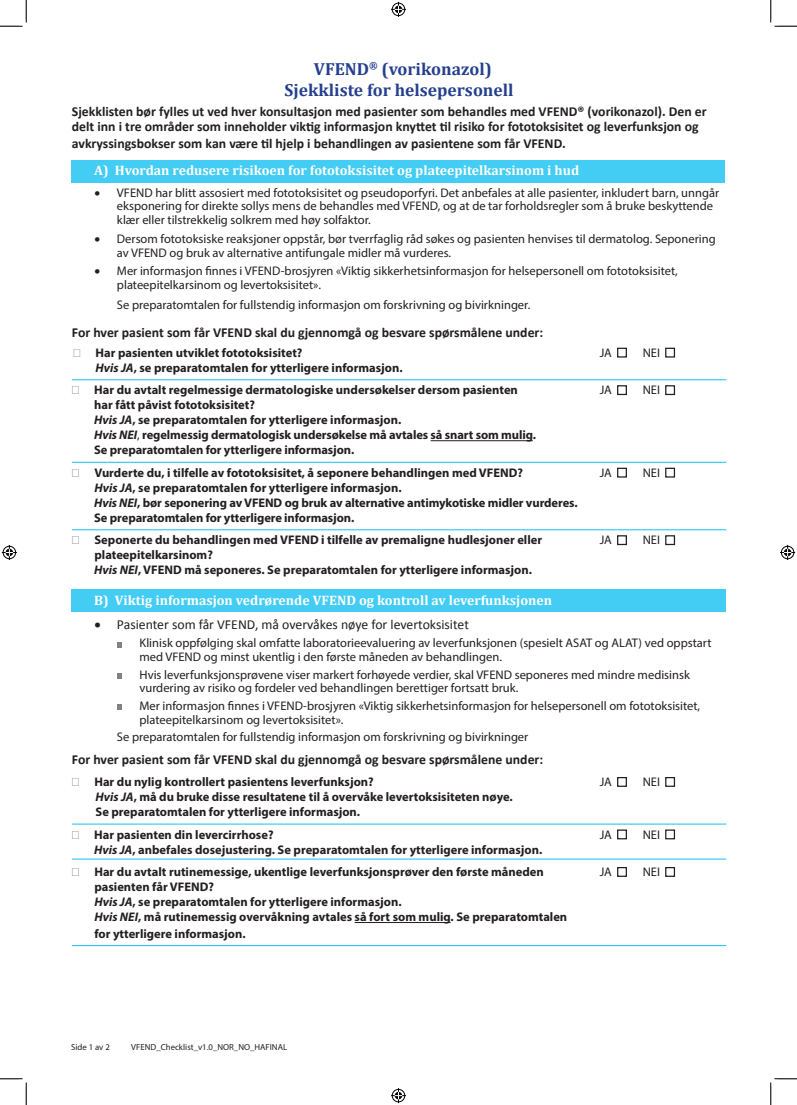
<style>
.page{position:relative;width:797px;height:1105px;background:#fff}
.page>*{position:absolute;margin:0;border:0;box-sizing:border-box;transform-origin:0 0}
.t1{font:700 17.5px/21px "Cambria";color:#253f8e;text-align:center}
.t2{font:700 13.75px/16px "Calibri";color:#231f20}
.t3{font:700 13.75px "Cambria";color:#fff}
.t4{font:13.75px "Calibri";color:#231f20}
.t5{font:700 12.5px/15px "Myriad Pro";color:#231f20}
.t6{font:12.5px/13.8px "Myriad Pro";color:#231f20}
.t7{font:8.75px "Myriad Pro";color:#231f20}
.s1{font-style:italic}
.s2{font-weight:400}
</style>
<div class="page">
<div style="left:71px;top:589px;width:654px;height:23px;background:#43ccf4"></div>
<div style="left:72px;top:160px;width:653px;height:23px;background:#43ccf4"></div>
<hr style="left:72px;top:379px;width:654px;height:1px;background:#15c0f2">
<hr style="left:430px;top:440px;width:103px;height:1px;background:#231f20">
<hr style="left:72px;top:462px;width:654px;height:1px;background:#15c0f2">
<hr style="left:72px;top:529px;width:654px;height:1px;background:#15c0f2">
<hr style="left:72px;top:824px;width:654px;height:1px;background:#15c0f2">
<hr style="left:72px;top:859px;width:654px;height:1px;background:#15c0f2">
<hr style="left:354px;top:922px;width:96px;height:1px;background:#231f20">
<hr style="left:72px;top:945px;width:654px;height:1px;background:#15c0f2">
<div style="left:617px;top:348px;width:10px;height:10px;border:1px solid #231f20"></div>
<div style="left:665px;top:348px;width:10px;height:10px;border:1px solid #231f20"></div>
<div style="left:617px;top:385px;width:10px;height:10px;border:1px solid #231f20"></div>
<div style="left:665px;top:385px;width:10px;height:10px;border:1px solid #231f20"></div>
<div style="left:617px;top:468px;width:10px;height:10px;border:1px solid #231f20"></div>
<div style="left:665px;top:468px;width:10px;height:10px;border:1px solid #231f20"></div>
<div style="left:617px;top:535px;width:10px;height:10px;border:1px solid #231f20"></div>
<div style="left:665px;top:535px;width:10px;height:10px;border:1px solid #231f20"></div>
<svg style="left:117px;top:642px;width:5px;height:5px"></svg>
<svg style="left:117px;top:673px;width:5px;height:6px"></svg>
<svg style="left:117px;top:705px;width:5px;height:5px"></svg>
<div style="left:617px;top:777px;width:10px;height:10px;border:1px solid #231f20"></div>
<div style="left:665px;top:777px;width:10px;height:10px;border:1px solid #231f20"></div>
<div style="left:617px;top:829px;width:10px;height:10px;border:1px solid #231f20"></div>
<div style="left:665px;top:829px;width:10px;height:10px;border:1px solid #231f20"></div>
<div style="left:617px;top:867px;width:10px;height:10px;border:1px solid #231f20"></div>
<div style="left:665px;top:867px;width:10px;height:10px;border:1px solid #231f20"></div>
<svg style="left:0;top:0;width:27px;height:27px"></svg>
<svg style="left:0;top:1078px;width:27px;height:27px"></svg>
<svg style="left:770px;top:0;width:27px;height:27px"></svg>
<svg style="left:770px;top:1078px;width:27px;height:27px"></svg>
<svg style="left:391px;top:2px;width:15px;height:15px"></svg>
<svg style="left:391px;top:1088px;width:15px;height:15px"></svg>
<svg style="left:2px;top:545px;width:15px;height:15px"></svg>
<svg style="left:780px;top:545px;width:15px;height:15px"></svg>
<h1 class="t1" style="left:284px;top:58px;width:230px">VFEND<sup>®</sup> (vorikonazol)<br>Sjekkliste for helsepersonell</h1>
<p class="t2" style="left:72px;top:103px;width:636px">Sjekklisten bør fylles ut ved hver konsultasjon med pasienter som behandles med VFEND® (vorikonazol). Den er delt inn i tre områder som inneholder viktig informasjon knyttet til risiko for fototoksisitet og leverfunksjon og avkryssingsbokser som kan være til hjelp i behandlingen av pasientene som får VFEND.</p>
<p class="t3" style="left:94px;top:161px;width:486px">A) Hvordan redusere risikoen for fototoksisitet og plateepitelkarsinom i hud</p>
<p class="t6" style="left:117px;top:185px;width:603px;text-indent:-22px">• VFEND har blitt assosiert med fototoksisitet og pseudoporfyri. Det anbefales at alle pasienter, inkludert barn, unngår eksponering for direkte sollys mens de behandles med VFEND, og at de tar forholdsregler som å bruke beskyttende klær eller tilstrekkelig solkrem med høy solfaktor.</p>
<p class="t6" style="left:117px;top:232px;width:600px;text-indent:-22px">• Dersom fototoksiske reaksjoner oppstår, bør tverrfaglig råd søkes og pasienten henvises til dermatolog. Seponering av VFEND og bruk av alternative antifungale midler må vurderes.</p>
<p class="t6" style="left:117px;top:264px;width:562px;text-indent:-22px">• Mer informasjon finnes i VFEND-brosjyren «Viktig sikkerhetsinformasjon for helsepersonell om fototoksisitet, plateepitelkarsinom og levertoksisitet».</p>
<p class="t6" style="left:117px;top:298px;width:415px">Se preparatomtalen for fullstendig informasjon om forskrivning og bivirkninger.</p>
<p class="t2" style="left:72px;top:324px;width:473px">For hver pasient som får VFEND skal du gjennomgå og besvare spørsmålene under:</p>
<p class="t5" style="left:96px;top:345px;width:208px">Har pasienten utviklet fototoksisitet?</p>
<p class="t6" style="left:599px;top:346px;width:14px">JA</p>
<p class="t6" style="left:642px;top:346px;width:19px">NEI</p>
<p class="t5" style="left:94px;top:356px;width:425px;line-height:22.5px"><span class="s1">Hvis JA</span>, se preparatomtalen for ytterligere informasjon.<br>Har du avtalt regelmessige dermatologiske undersøkelser dersom pasienten</p>
<p class="t6" style="left:599px;top:383px;width:14px">JA</p>
<p class="t6" style="left:642px;top:383px;width:19px">NEI</p>
<p class="t5" style="left:94px;top:397px;width:443px">har fått påvist fototoksisitet?<br><span class="s1">Hvis JA</span>, se preparatomtalen for ytterligere informasjon.<br><span class="s1">Hvis NEI</span><span class="s2">,</span> regelmessig dermatologisk undersøkelse må avtales så snart som mulig.<br>Se preparatomtalen for ytterligere informasjon.</p>
<p class="t5" style="left:94px;top:465px;width:430px">Vurderte du, i tilfelle av fototoksisitet, å seponere behandlingen med VFEND?</p>
<p class="t6" style="left:599px;top:466px;width:14px">JA</p>
<p class="t6" style="left:642px;top:466px;width:19px">NEI</p>
<p class="t5" style="left:94px;top:480px;width:485px"><span class="s1">Hvis JA</span>, se preparatomtalen for ytterligere informasjon.<br><span class="s1">Hvis NEI</span>, bør seponering av VFEND og bruk av alternative antimykotiske midler vurderes.<br>Se preparatomtalen for ytterligere informasjon.</p>
<p class="t5" style="left:94px;top:532px;width:449px">Seponerte du behandlingen med VFEND i tilfelle av premaligne hudlesjoner eller</p>
<p class="t6" style="left:599px;top:533px;width:14px">JA</p>
<p class="t6" style="left:642px;top:533px;width:19px">NEI</p>
<p class="t5" style="left:94px;top:547px;width:439px">plateepitelkarsinom?<br><span class="s1">Hvis NEI</span>, VFEND må seponeres. Se preparatomtalen for ytterligere informasjon.</p>
<p class="t3" style="left:94px;top:590px;width:459px">B) Viktig informasjon vedrørende VFEND og kontroll av leverfunksjonen</p>
<p class="t4" style="left:94px;top:615px;width:376px">• Pasienter som får VFEND, må overvåkes nøye for levertoksisitet</p>
<p class="t6" style="left:139px;top:636px;width:573px">Klinisk oppfølging skal omfatte laboratorieevaluering av leverfunksjonen (spesielt ASAT og ALAT) ved oppstart med VFEND og minst ukentlig i den første måneden av behandlingen.</p>
<p class="t6" style="left:139px;top:667px;width:552px">Hvis leverfunksjonsprøvene viser markert forhøyede verdier, skal VFEND seponeres med mindre medisinsk vurdering av risiko og fordeler ved behandlingen berettiger fortsatt bruk.</p>
<p class="t6" style="left:139px;top:699px;width:562px">Mer informasjon finnes i VFEND-brosjyren «Viktig sikkerhetsinformasjon for helsepersonell om fototoksisitet, plateepitelkarsinom og levertoksisitet».</p>
<p class="t6" style="left:117px;top:730px;width:413px">Se preparatomtalen for fullstendig informasjon om forskrivning og bivirkninger</p>
<p class="t2" style="left:72px;top:751px;width:473px">For hver pasient som får VFEND skal du gjennomgå og besvare spørsmålene under:</p>
<p class="t5" style="left:94px;top:774px;width:281px">Har du nylig kontrollert pasientens leverfunksjon?</p>
<p class="t6" style="left:599px;top:775px;width:14px">JA</p>
<p class="t6" style="left:642px;top:775px;width:19px">NEI</p>
<p class="t5" style="left:96px;top:789px;width:418px"><span class="s1">Hvis JA</span>, må du bruke disse resultatene til å overvåke levertoksisiteten nøye.<br>Se preparatomtalen for ytterligere informasjon.</p>
<p class="t5" style="left:94px;top:827px;width:181px">Har pasienten din levercirrhose?</p>
<p class="t6" style="left:599px;top:827px;width:14px">JA</p>
<p class="t6" style="left:642px;top:827px;width:19px">NEI</p>
<p class="t5" style="left:94px;top:838px;width:451px;line-height:22.5px"><span class="s1">Hvis JA</span>, anbefales dosejustering. Se preparatomtalen for ytterligere informasjon.<br>Har du avtalt rutinemessige, ukentlige leverfunksjonsprøver den første måneden</p>
<p class="t6" style="left:599px;top:865px;width:14px">JA</p>
<p class="t6" style="left:642px;top:865px;width:19px">NEI</p>
<p class="t5" style="left:94px;top:879px;width:474px">pasienten får VFEND?<br><span class="s1">Hvis JA</span>, se preparatomtalen for ytterligere informasjon.<br><span class="s1">Hvis NEI</span>, må rutinemessig overvåkning avtales så fort som mulig. Se preparatomtalen</p>
<p class="t5" style="left:94px;top:926px;width:153px">for ytterligere informasjon.</p>
<p class="t7" style="left:71px;top:1041px;width:40px">Side 1 av 2</p>
<p class="t7" style="left:131px;top:1041px;width:157px">VFEND_Checklist_v1.0_NOR_NO_HAFINAL</p>
</div>
